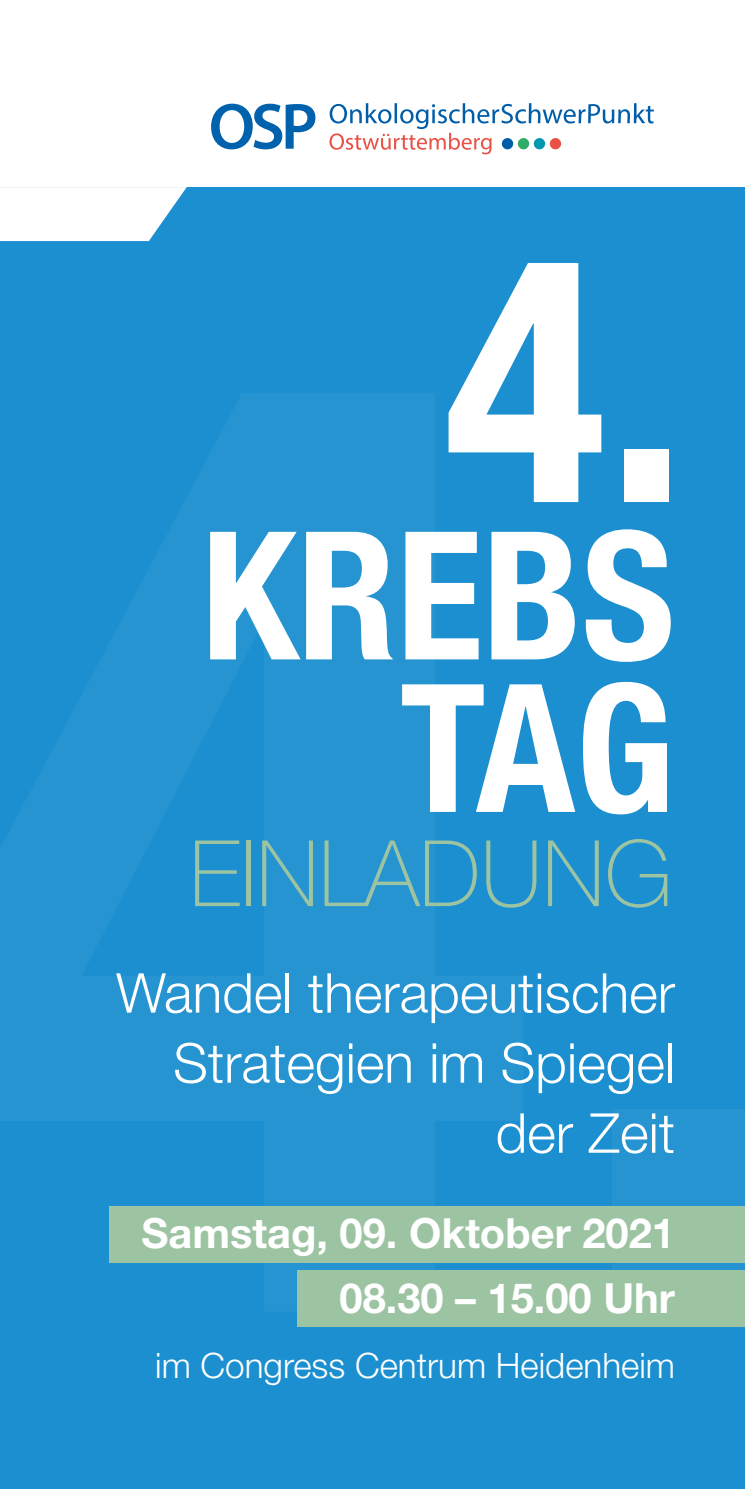
<style>
.page{position:relative;width:745px;height:1489px;background:#fff}
.page>*{position:absolute;margin:0;border:0;box-sizing:border-box;transform-origin:0 0}
.t1{font:700 condensed 1297px "Helvetica Neue LT Pro";color:#fff}
.t2{font:700 condensed 337.5px "Helvetica Neue LT Pro";color:#fff}
.t3{font:700 condensed 178.5px/152.5px "Helvetica Neue LT Pro";color:#fff;text-align:right}
.t4{font:100 91.75px "Helvetica Neue LT Pro";color:#9cc3a2}
.t5{font:300 55px/70px "Helvetica Neue LT Pro";color:#fff;text-align:right}
.t6{font:700 41.5px/65px "Helvetica Neue LT Pro";color:#fff;text-align:right}
.t7{font:300 35px "Helvetica Neue LT Pro";color:#fff}
</style>
<div class="page">
<div style="left:0;top:188px;width:744px;height:1300px;background:#1b8fcf"></div>
<div style="left:110px;top:1205px;width:634px;height:57px;background:#9cc3a2"></div>
<div style="left:298px;top:1269px;width:446px;height:57px;background:#9cc3a2"></div>
<svg style="left:0;top:187px;width:187px;height:54px;background:#e7f3f9"></svg>
<svg style="left:329px;top:103px;width:324px;height:51px"></svg>
<svg style="left:211px;top:104px;width:104px;height:45px"></svg>
<div style="left:501px;top:138px;width:12px;height:11px;background:#005da9;border-radius:50%"></div>
<div style="left:517px;top:138px;width:12px;height:11px;background:#2fac66;border-radius:50%"></div>
<div style="left:533px;top:138px;width:11px;height:11px;background:#0097b1;border-radius:50%"></div>
<div style="left:549px;top:138px;width:11px;height:11px;background:#ea5045;border-radius:50%"></div>
<h2 class="t2" style="left:443px;top:180px;width:244px">4.</h2>
<h3 class="t3" style="left:201px;top:520px;width:474px">KREBS<br>TAG</h3>
<h3 class="t4" style="left:189px;top:819px;width:484px">EINLADUNG</h3>
<h1 class="t1" style="left:-81px;top:74px;width:935px">4.</h1>
<p class="t5" style="left:116px;top:956px;width:560px">Wandel therapeutischer<br>Strategien im Spiegel der Zeit</p>
<p class="t6" style="left:141px;top:1199px;width:534px">Samstag, 09. Oktober 2021<br>08.30 – 15.00 Uhr</p>
<p class="t7" style="left:155px;top:1344px;width:521px">im Congress Centrum Heidenheim</p>
</div>
